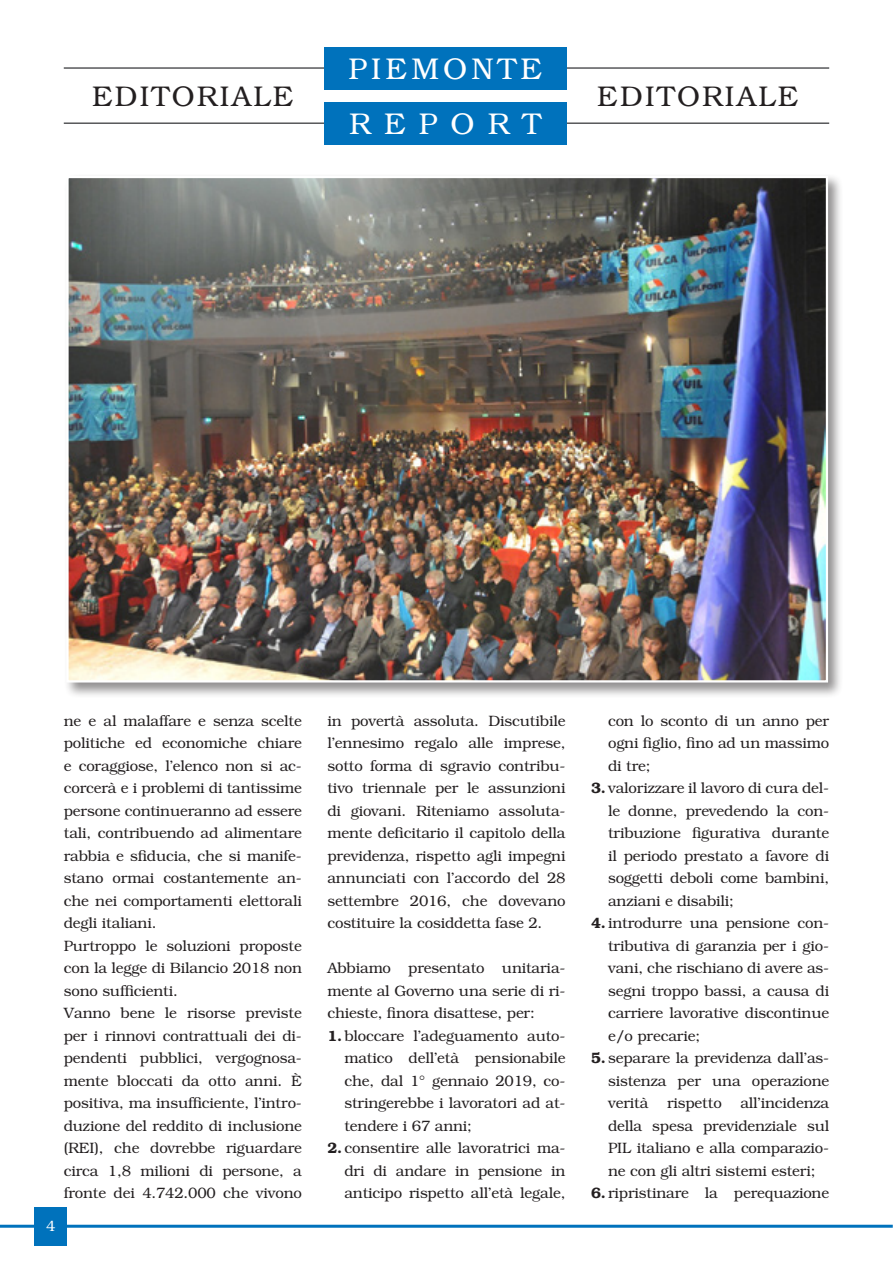
<style>
.page{position:relative;width:893px;height:1263px;background:#fff}
.page>*{position:absolute;margin:0;border:0;box-sizing:border-box;transform-origin:0 0}
.t1{font:300 30px/55.2px "Bookman";letter-spacing:.14em;color:#fff}
.t2{font:300 28.5px "Bookman";letter-spacing:.08em;color:#231f20}
.t3{font:300 15px/22.5px "Bookman";letter-spacing:-.01em;color:#231f20;text-align:justify}
.t4{font:300 15px "Bookman";color:#fff}
.s1{font-weight:600}
</style>
<div class="page">
<hr style="left:0;top:1225px;width:893px;height:3px;background:#0072bc">
<div style="left:35px;top:1208px;width:32px;height:38px;background:#0072bc"></div>
<hr style="left:64px;top:67px;width:765px;height:2px;background:#57585a">
<hr style="left:64px;top:122px;width:765px;height:2px;background:#57585a">
<div style="left:324px;top:47px;width:242px;height:42px;background:#0072bc"></div>
<div style="left:324px;top:103px;width:242px;height:42px;background:#0072bc"></div>
<div style="left:63px;top:173px;width:780px;height:525px;background:#231f20;opacity:.5"></div>
<img style="left:69px;top:179px;width:756px;height:500px">
<h1 class="t1" style="left:348px;top:41px;width:195px">PIEMONTE<br>REPORT</h1>
<h2 class="t2" style="left:92px;top:80px;width:203px">EDITORIALE</h2>
<h2 class="t2" style="left:597px;top:80px;width:203px">EDITORIALE</h2>
<p class="t3" style="left:64px;top:709px;width:240px;text-align:left">ne e al malaffare e senza scelte politiche ed economiche chiare e coraggiose, l’elenco non si ac&shy;corcerà e i problemi di tantissime persone continueranno ad essere tali, contribuendo ad alimentare rabbia e sfiducia, che si manife&shy;stano ormai costantemente an&shy;che nei comportamenti elettorali degli italiani.<br>Purtroppo le soluzioni proposte con la legge di Bilancio 2018 non sono sufficienti.<br>Vanno bene le risorse previste per i rinnovi contrattuali dei di&shy;pendenti pubblici, vergognosa&shy;mente bloccati da otto anni. È positiva, ma insufficiente, l’intro&shy;duzione del reddito di inclusione (REI), che dovrebbe riguardare circa 1,8 milioni di persone, a fronte dei 4.742.000 che vivono</p>
<p class="t4" style="left:46px;top:1217px;width:11px">4</p>
<p class="t3" style="left:327px;top:709px;width:240px">in povertà assoluta. Discutibile l’ennesimo regalo alle imprese, sotto forma di sgravio contribu&shy;tivo triennale per le assunzioni di giovani. Riteniamo assoluta&shy;mente deficitario il capitolo della previdenza, rispetto agli impegni annunciati con l’accordo del 28 settembre 2016, che dovevano costituire la cosiddetta fase 2.</p>
<p class="t3" style="left:327px;top:957px;width:240px">Abbiamo presentato unitaria-</p>
<p class="t3" style="left:327px;top:979px;width:240px">mente al Governo una serie di ri-</p>
<p class="t3" style="left:327px;top:1002px;width:209px">chieste, finora disattese, per:</p>
<p class="t3" style="left:327px;top:1024px;width:240px"><span class="s1">1.</span>bloccare l’adeguamento auto-</p>
<p class="t3" style="left:344px;top:1047px;width:223px">matico dell’età pensionabile</p>
<p class="t3" style="left:344px;top:1069px;width:223px">che, dal 1° gennaio 2019, co-</p>
<p class="t3" style="left:344px;top:1092px;width:223px">stringerebbe i lavoratori ad at-</p>
<p class="t3" style="left:344px;top:1114px;width:129px">tendere i 67 anni;</p>
<p class="t3" style="left:344px;top:1137px;width:223px;text-indent:-17px"><span class="s1">2.</span> consentire alle lavoratrici ma&shy;dri di andare in pensione in anticipo rispetto all’età legale,</p>
<p class="t3" style="left:608px;top:709px;width:223px">con lo sconto di un anno per ogni figlio, fino ad un massimo di tre;</p>
<p class="t3" style="left:591px;top:777px;width:240px"><span class="s1">3.</span> valorizzare il lavoro di cura del-</p>
<p class="t3" style="left:608px;top:799px;width:223px">le donne, prevedendo la con-</p>
<p class="t3" style="left:608px;top:822px;width:223px">tribuzione figurativa durante</p>
<p class="t3" style="left:608px;top:844px;width:223px">il periodo prestato a favore di</p>
<p class="t3" style="left:608px;top:867px;width:223px">soggetti deboli come bambini,</p>
<p class="t3" style="left:608px;top:889px;width:127px">anziani e disabili;</p>
<p class="t3" style="left:591px;top:912px;width:240px"><span class="s1">4.</span>introdurre una pensione con-</p>
<p class="t3" style="left:608px;top:934px;width:223px">tributiva di garanzia per i gio-</p>
<p class="t3" style="left:608px;top:957px;width:223px">vani, che rischiano di avere as-</p>
<p class="t3" style="left:608px;top:979px;width:223px">segni troppo bassi, a causa di</p>
<p class="t3" style="left:608px;top:1002px;width:223px">carriere lavorative discontinue</p>
<p class="t3" style="left:608px;top:1024px;width:94px">e/o precarie;</p>
<p class="t3" style="left:608px;top:1047px;width:223px;text-indent:-17px"><span class="s1">5.</span> separare la previdenza dall’as&shy;sistenza per una operazione verità rispetto all’incidenza della spesa previdenziale sul PIL italiano e alla comparazio&shy;ne con gli altri sistemi esteri;</p>
<p class="t3" style="left:591px;top:1182px;width:240px"><span class="s1">6.</span> ripristinare la perequazione</p>
</div>
